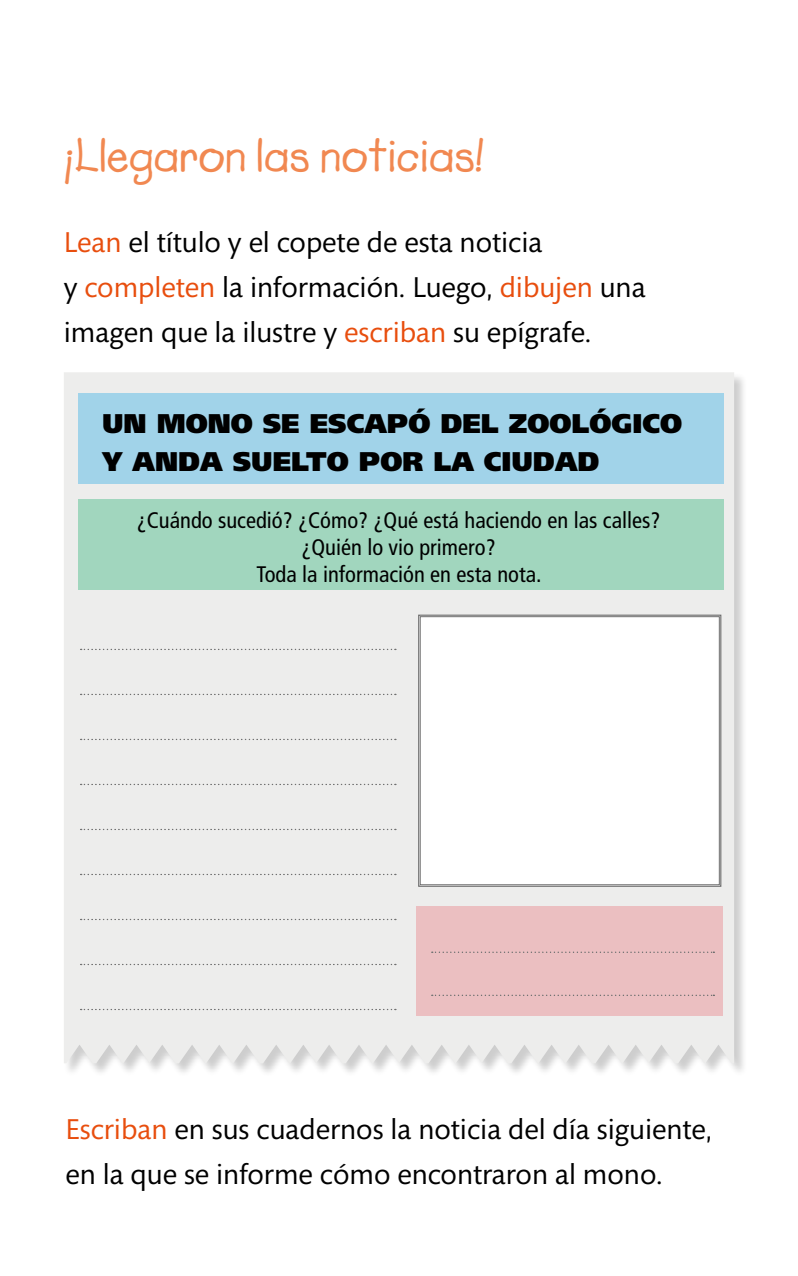
<style>
.page{position:relative;width:798px;height:1276px;background:#fff}
.page>*{position:absolute;margin:0;border:0;box-sizing:border-box;transform-origin:0 0}
.titulos{font:47.25px "Lemonade ICG Bold";color:#f18851}
.consigna{font:29.25px/45px "Mundo Sans Std";color:#000}
.consigna-2{font:900 27px/38.2px "Frutiger LT Std";color:#000}
.consigna-3{font:condensed 22.5px/27px "Frutiger LT Std";color:#000;text-align:center}
.s1{color:#e84e0e}
</style>
<div class="page">
<div style="left:63px;top:372px;width:684px;height:704px;background:#000;opacity:.2"></div>
<div style="left:64px;top:372px;width:669px;height:691px;background:#ededec"></div>
<div style="left:78px;top:393px;width:645px;height:90px;background:#a1d3e9"></div>
<div style="left:78px;top:500px;width:645px;height:90px;background:#a1d6be"></div>
<hr style="left:78px;top:646px;width:320px;height:4px;background:#ededec">
<hr style="left:78px;top:647px;width:320px;height:3px;background:#000;opacity:.3">
<hr style="left:78px;top:691px;width:320px;height:4px;background:#ededec">
<hr style="left:78px;top:692px;width:320px;height:3px;background:#000;opacity:.3">
<hr style="left:78px;top:736px;width:320px;height:4px;background:#ededec">
<hr style="left:78px;top:737px;width:320px;height:3px;background:#000;opacity:.3">
<hr style="left:78px;top:781px;width:320px;height:4px;background:#ededec">
<hr style="left:78px;top:782px;width:320px;height:3px;background:#000;opacity:.3">
<hr style="left:78px;top:826px;width:320px;height:4px;background:#ededec">
<hr style="left:78px;top:827px;width:320px;height:3px;background:#000;opacity:.3">
<hr style="left:78px;top:871px;width:320px;height:4px;background:#ededec">
<hr style="left:78px;top:872px;width:320px;height:3px;background:#000;opacity:.3">
<hr style="left:78px;top:916px;width:320px;height:4px;background:#ededec">
<hr style="left:78px;top:917px;width:320px;height:3px;background:#000;opacity:.3">
<hr style="left:78px;top:961px;width:320px;height:4px;background:#ededec">
<hr style="left:78px;top:962px;width:320px;height:3px;background:#000;opacity:.3">
<hr style="left:78px;top:1006px;width:320px;height:4px;background:#ededec">
<hr style="left:78px;top:1007px;width:320px;height:3px;background:#000;opacity:.3">
<div style="left:416px;top:906px;width:306px;height:109px;background:#ebbfc1"></div>
<hr style="left:429px;top:993px;width:288px;height:3px;background:#000;opacity:.3">
<hr style="left:429px;top:950px;width:288px;height:3px;background:#000;opacity:.3">
<svg style="left:417px;top:614px;width:304px;height:273px"></svg>
<div style="left:420px;top:616px;width:299px;height:269px;border:1px solid #6e6e6e"></div>
<p class="titulos" style="left:64px;top:128px;width:422px">¡Llegaron las noticias!</p>
<p class="consigna" style="left:64px;top:220px;width:583px"><span class="s1">Lean</span> el título y el copete de esta noticia<br>y <span class="s1">completen</span> la información. Luego, <span class="s1">dibujen</span> una imagen que la ilustre y <span class="s1">escriban</span> su epígrafe.</p>
<p class="consigna-2" style="left:102px;top:404px;width:581px">UN MONO SE ESCAPÓ DEL ZOOLÓGICO<br>Y ANDA SUELTO POR LA CIUDAD</p>
<p class="consigna-3" style="left:137px;top:507px;width:525px">¿Cuándo sucedió? ¿Cómo? ¿Qué está haciendo en las calles? ¿Quién lo vio primero?</p>
<p class="consigna-3" style="left:256px;top:561px;width:286px">Toda la información en esta nota.</p>
<p class="consigna" style="left:65px;top:1107px;width:648px"><span class="s1">Escriban</span> en sus cuadernos la noticia del día siguiente, en la que se informe cómo encontraron al mono.</p>
</div>
